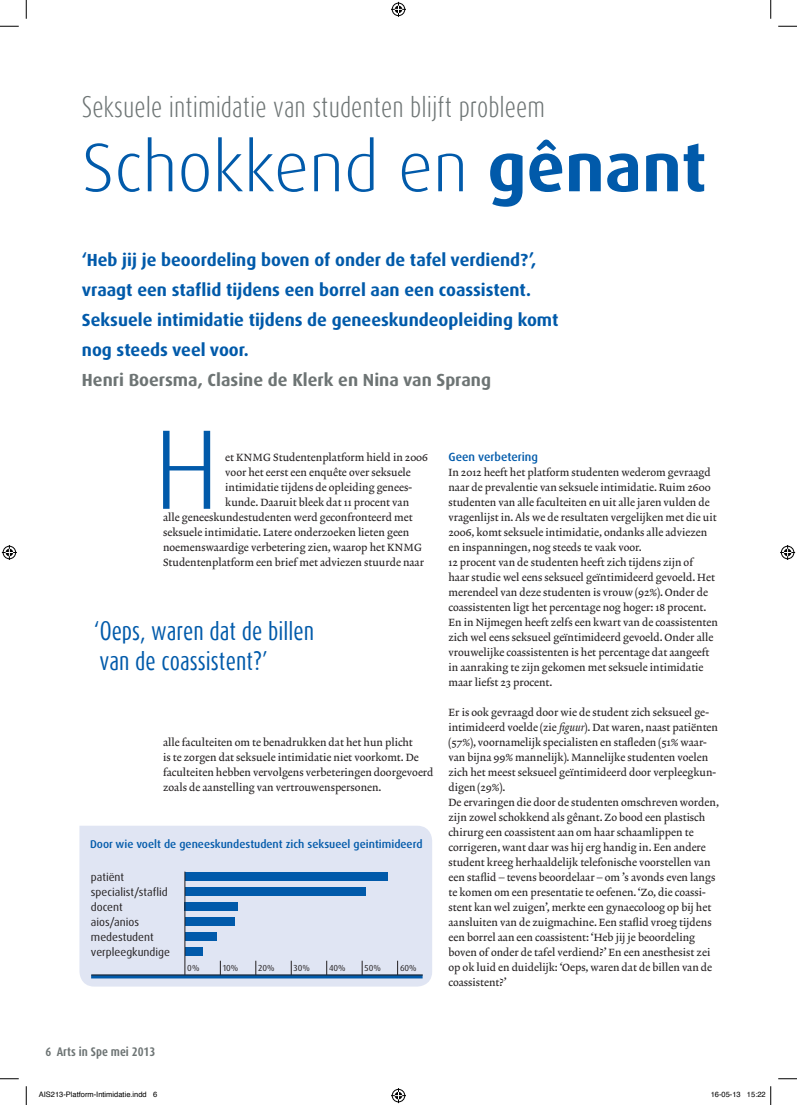
<style>
.page{position:relative;width:797px;height:1105px;background:#fff}
.page>*{position:absolute;margin:0;border:0;box-sizing:border-box;transform-origin:0 0}
.t1{font:300 113.38px "Dax Pro";color:#015aaa}
.t2{font:300 68.75px "Dax Pro";color:#015aaa}
.t3{font:300 25px "Dax Compact";color:#6d7474}
.t4{font:22.5px/30px "Dax Compact";color:#015aaa}
.t5{font:700 17.5px/30px "Dax Pro";color:#015aaa}
.t6{font:700 17.5px "Dax Pro";color:#6d7474}
.t7{font:700 condensed 12.5px "Dax Pro";color:#6d7474}
.t8{font:500 11.88px "Dax Pro";color:#015aaa}
.t9{font:11.25px/15px "Dax Pro";color:#231f20}
.t10{font:500 11.25px "Dax Pro";color:#015aaa}
.t11{font:10.62px/15px "Lexicon No 2 Roman A";color:#231f20}
.t12{font:8.75px "Dax Pro";color:#231f20}
.t13{font:7.5px "Helvetica";color:#000}
.s1{font-weight:700}
.s2{font-family:"Lexicon No 2 Italic A"}
</style>
<div class="page">
<div style="left:79px;top:826px;width:353px;height:160px;background:#e0e5f3"></div>
<div style="left:185px;top:872px;width:202px;height:9px;background:#015aaa"></div>
<div style="left:185px;top:887px;width:181px;height:9px;background:#015aaa"></div>
<div style="left:185px;top:902px;width:53px;height:9px;background:#015aaa"></div>
<div style="left:185px;top:917px;width:49px;height:9px;background:#015aaa"></div>
<div style="left:185px;top:932px;width:32px;height:9px;background:#015aaa"></div>
<div style="left:185px;top:947px;width:18px;height:9px;background:#015aaa"></div>
<svg style="left:220px;top:961px;width:1px;height:13px"></svg>
<hr style="left:184px;top:872px;width:1px;height:104px;background:#231f20">
<svg style="left:255px;top:961px;width:1px;height:13px"></svg>
<svg style="left:291px;top:961px;width:1px;height:13px"></svg>
<svg style="left:326px;top:961px;width:1px;height:13px"></svg>
<svg style="left:362px;top:961px;width:1px;height:13px"></svg>
<svg style="left:397px;top:961px;width:1px;height:13px"></svg>
<hr style="left:91px;top:975px;width:331px;height:3px;background:#015aaa">
<hr style="left:91px;top:974px;width:332px;height:1px;background:#231f20">
<svg style="left:0;top:25px;width:19px;height:2px"></svg>
<svg style="left:778px;top:25px;width:19px;height:2px"></svg>
<svg style="left:0;top:1078px;width:19px;height:1px"></svg>
<svg style="left:778px;top:1078px;width:19px;height:1px"></svg>
<svg style="left:25px;top:0;width:2px;height:19px"></svg>
<svg style="left:25px;top:1086px;width:2px;height:19px"></svg>
<svg style="left:770px;top:0;width:1px;height:19px"></svg>
<svg style="left:391px;top:2px;width:15px;height:15px"></svg>
<svg style="left:391px;top:1088px;width:15px;height:15px"></svg>
<svg style="left:2px;top:545px;width:15px;height:15px"></svg>
<svg style="left:780px;top:545px;width:15px;height:15px"></svg>
<svg style="left:770px;top:1086px;width:1px;height:19px"></svg>
<h3 class="t3" style="left:82px;top:90px;width:464px">Seksuele intimidatie van studenten blijft probleem</h3>
<h2 class="t2" style="left:82px;top:123px;width:626px">Schokkend en <span class="s1">gênant</span></h2>
<h3 class="t5" style="left:82px;top:245px;width:478px">‘Heb jij je beoordeling boven of onder de tafel verdiend?’, vraagt een staflid tijdens een borrel aan een coassistent.<br>Seksuele intimidatie tijdens de geneeskundeopleiding komt nog steeds veel voor.</h3>
<h3 class="t6" style="left:82px;top:369px;width:410px">Henri Boersma, Clasine de Klerk en Nina van Sprang</h3>
<h1 class="t1" style="left:154px;top:397px;width:67px">H</h1>
<p class="t11" style="left:225px;top:451px;width:204px">et KNMG Studentenplatform hield in 2006</p>
<p class="t11" style="left:225px;top:466px;width:187px">voor het eerst een enquête over seksuele</p>
<p class="t11" style="left:225px;top:481px;width:188px">intimidatie tijdens de opleiding genees-</p>
<p class="t11" style="left:225px;top:496px;width:185px">kunde. Daaruit bleek dat 11 procent van</p>
<p class="t11" style="left:163px;top:511px;width:251px">alle geneeskundestudenten werd geconfronteerd met</p>
<p class="t11" style="left:163px;top:526px;width:248px">seksuele intimidatie. Latere onderzoeken lieten geen</p>
<p class="t11" style="left:163px;top:541px;width:260px">noemenswaardige verbetering zien, waarop het KNMG</p>
<p class="t11" style="left:163px;top:556px;width:262px">Studentenplatform een brief met adviezen stuurde naar</p>
<h3 class="t4" style="left:94px;top:615px;width:222px">‘Oeps, waren dat de billen van de coassistent?’</h3>
<p class="t11" style="left:163px;top:736px;width:272px">alle faculteiten om te benadrukken dat het hun plicht<br>is te zorgen dat seksuele intimidatie niet voorkomt. De faculteiten hebben vervolgens verbeteringen doorgevoerd zoals de aanstelling van vertrouwenspersonen.</p>
<p class="t10" style="left:90px;top:837px;width:334px">Door wie voelt de geneeskundestudent zich seksueel geintimideerd</p>
<p class="t9" style="left:91px;top:870px;width:81px">patiënt specialist/staflid docent aios/anios medestudent verpleegkundige</p>
<p class="t12" style="left:187px;top:963px;width:14px">0%</p>
<p class="t12" style="left:223px;top:963px;width:17px">10%</p>
<p class="t12" style="left:258px;top:963px;width:18px">20%</p>
<p class="t12" style="left:294px;top:963px;width:18px">30%</p>
<p class="t12" style="left:329px;top:963px;width:18px">40%</p>
<p class="t12" style="left:364px;top:963px;width:18px">50%</p>
<p class="t12" style="left:400px;top:963px;width:18px">60%</p>
<p class="t8" style="left:448px;top:449px;width:91px">Geen verbetering</p>
<p class="t11" style="left:448px;top:466px;width:271px">In 2012 heeft het platform studenten wederom gevraagd naar de prevalentie van seksuele intimidatie. Ruim 2600 studenten van alle faculteiten en uit alle jaren vulden de vragenlijst in. Als we de resultaten vergelijken met die uit 2006, komt seksuele intimidatie, ondanks alle adviezen en inspanningen, nog steeds te vaak voor.<br>12 procent van de studenten heeft zich tijdens zijn of<br>haar studie wel eens seksueel geïntimideerd gevoeld. Het merendeel van deze studenten is vrouw (92%). Onder de coassistenten ligt het percentage nog hoger: 18 procent.<br>En in Nijmegen heeft zelfs een kwart van de coassistenten zich wel eens seksueel geïntimideerd gevoeld. Onder alle vrouwelijke coassistenten is het percentage dat aangeeft in aanraking te zijn gekomen met seksuele intimidatie maar liefst 23 procent.</p>
<p class="t11" style="left:448px;top:706px;width:272px">Er is ook gevraagd door wie de student zich seksueel ge&shy;ïntimideerd voelde (zie <span class="s2">figuur</span>). Dat waren, naast patiënten (57%), voornamelijk specialisten en stafleden (51% waar&shy;van bijna 99% mannelijk). Mannelijke studenten voelen zich het meest seksueel geïntimideerd door verpleegkun&shy;digen (29%).<br>De ervaringen die door de studenten omschreven worden, zijn zowel schokkend als gênant. Zo bood een plastisch chirurg een coassistent aan om haar schaamlippen te corrigeren, want daar was hij erg handig in. Een andere student kreeg herhaaldelijk telefonische voorstellen van een staflid – tevens beoordelaar – om ’s avonds even langs te komen om een presentatie te oefenen. ‘Zo, die coassi&shy;stent kan wel zuigen’, merkte een gynaecoloog op bij het aansluiten van de zuigmachine. Een staflid vroeg tijdens een borrel aan een coassistent: ‘Heb jij je beoordeling boven of onder de tafel verdiend?’ En een anesthesist zei op ok luid en duidelijk: ‘Oeps, waren dat de billen van de coassistent?’</p>
<p class="t7" style="left:45px;top:1044px;width:112px">6 Arts in Spe mei 2013</p>
<p class="t13" style="left:39px;top:1089px;width:120px">AIS213-Platform-Intimidatie.indd 6</p>
<p class="t13" style="left:710px;top:1089px;width:57px">16-05-13 15:22</p>
</div>
